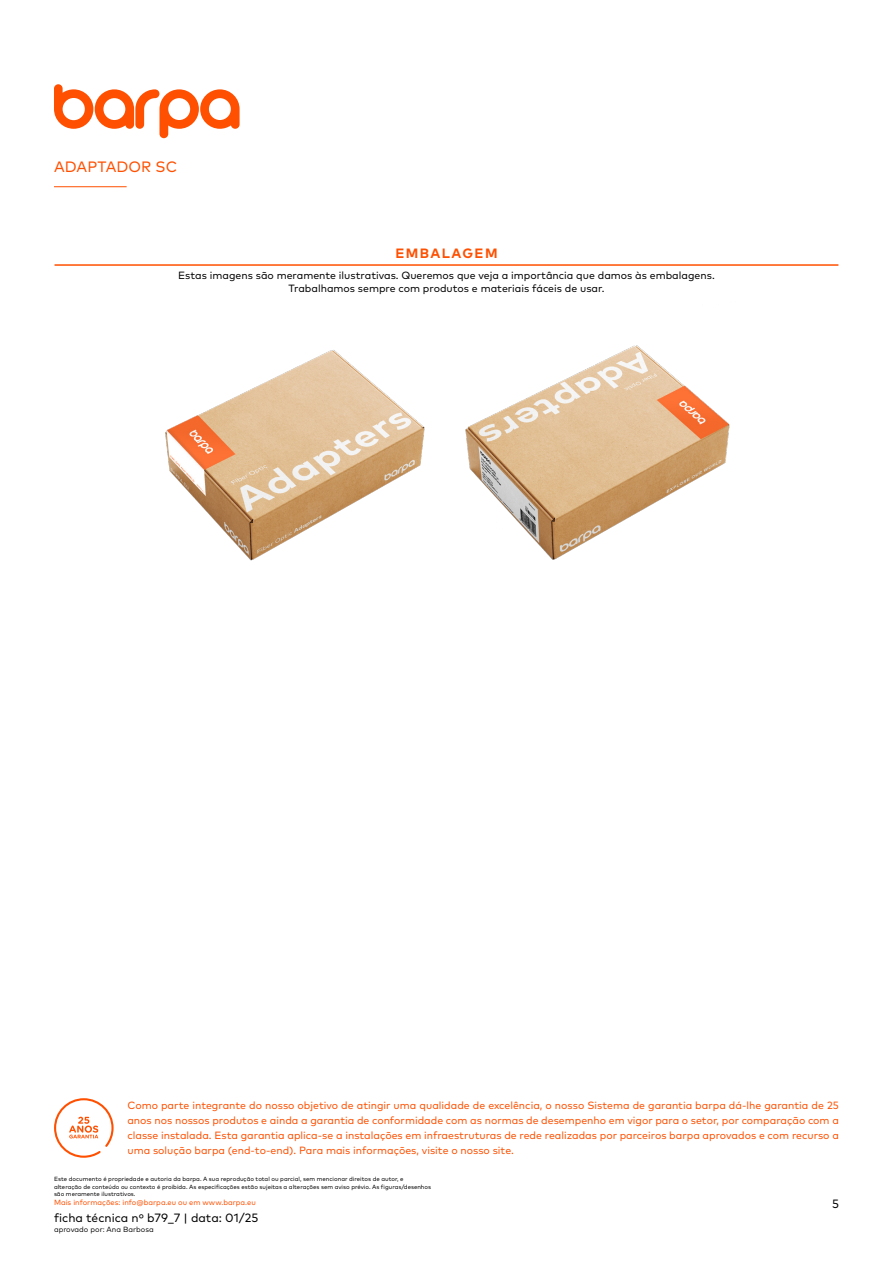
<style>
.page{position:relative;width:893px;height:1263px;background:#fff}
.page>*{position:absolute;margin:0;border:0;box-sizing:border-box;transform-origin:0 0}
.t1{font:15px "Mark Pro";letter-spacing:.005em;color:#fe5000}
.t2{font:700 13.5px "Mark Pro";letter-spacing:.105em;color:#fe5000}
.t3{font:12px "Mark Pro";color:#000}
.t4{font:10.5px/15px "Mark Pro";color:#fe5000;text-align:justify}
.t5{font:10.5px "Mark Pro";color:#000}
.t6{font:7.5px "Mark Pro";color:#fe5000}
.t7{font:7.5px "Mark Pro";color:#000}
.t8{font:6px/7.5px "Mark Pro";color:#000}
</style>
<div class="page">
<svg style="left:54px;top:84px;width:186px;height:54px"></svg>
<hr style="left:54px;top:186px;width:73px;height:1px;background:#fe5000">
<hr style="left:55px;top:264px;width:783px;height:2px;background:#fe5000">
<img style="left:165px;top:350px;width:260px;height:211px">
<img style="left:465px;top:345px;width:265px;height:215px">
<svg style="left:54px;top:1098px;width:60px;height:60px"></svg>
<h1 class="t1" style="left:54px;top:156px;width:125px">ADAPTADOR SC</h1>
<p class="t2" style="left:395px;top:243px;width:104px">EMBALAGEM</p>
<p class="t5" style="left:178px;top:268px;width:538px">Estas imagens são meramente ilustrativas. Queremos que veja a importância que damos às embalagens.</p>
<p class="t5" style="left:288px;top:280px;width:317px">Trabalhamos sempre com produtos e materiais fáceis de usar.</p>
<p class="t4" style="left:127px;top:1097px;width:713px">Como parte integrante do nosso objetivo de atingir uma qualidade de excelência, o nosso Sistema de garantia barpa dá-lhe garantia de 25 anos nos nossos produtos e ainda a garantia de conformidade com as normas de desempenho em vigor para o setor, por comparação com a classe instalada. Esta garantia aplica-se a instalações em infraestruturas de rede realizadas por parceiros barpa aprovados e com recurso a uma solução barpa (end-to-end). Para mais informações, visite o nosso site.</p>
<p class="t8" style="left:54px;top:1175px;width:379px">Este documento é propriedade e autoria da barpa. A sua reprodução total ou parcial, sem mencionar direitos de autor, e alteração de conteúdo ou contexto é proibida. As especificações estão sujeitas a alterações sem aviso prévio. As figuras/desenhos são meramente ilustrativos.</p>
<p class="t6" style="left:54px;top:1197px;width:203px">Mais informações: info@barpa.eu ou em www.barpa.eu</p>
<p class="t3" style="left:54px;top:1208px;width:206px">ficha técnica nº b79_7 | data: 01/25</p>
<p class="t7" style="left:54px;top:1224px;width:101px">aprovado por: Ana Barbosa</p>
<p class="t3" style="left:832px;top:1195px;width:8px">5</p>
</div>
